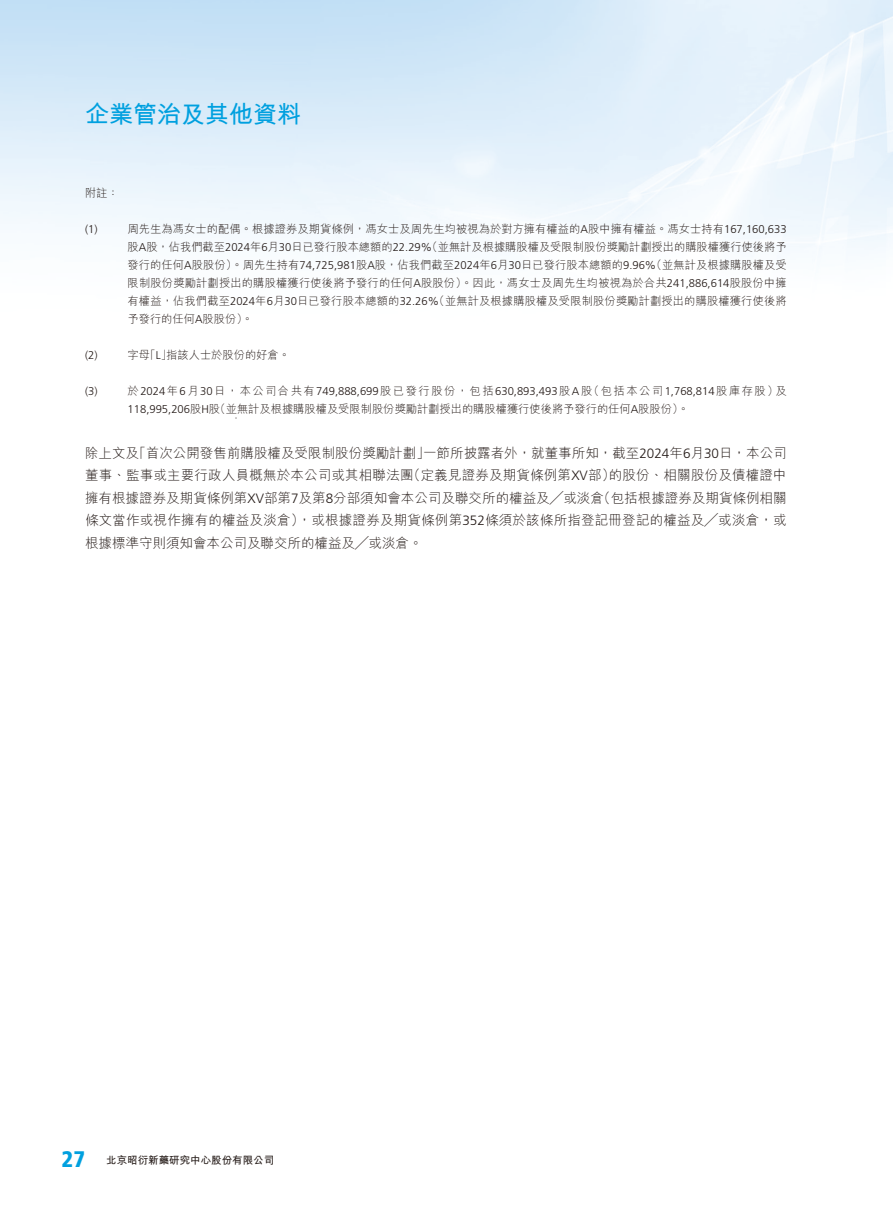
<style>
.page{position:relative;width:893px;height:1212px;background:#fff}
.page>*{position:absolute;margin:0;border:0;box-sizing:border-box;transform-origin:0 0}
.t1{font:24px "M Hei HK Bold E Ten B5 H";color:#00a0df}
.t2{font:13.5px/22.5px "M Hei HK Light E Ten B5 H";color:#231916;text-align:justify}
.t3{font:11.25px/18px "M Hei HK Light E Ten B5 H";color:#231916;text-align:justify}
.t4{font:300 11.25px "Frutiger LT Std";color:#231916}
.t5{font:10.5px "M Hei HK Bold E Ten B5 H";color:#231916}
.s1{font-family:"Frutiger LT Std";font-weight:300}
.s2{font-family:"M Hei HK Light E Ten B5 H";font-weight:400}
.s3{font-family:"Frutiger LT Std";font-weight:900;font-stretch:condensed;font-size:22.5px;color:#00a0df}
</style>
<div class="page">
<h1 class="t1" style="left:85px;top:105px;width:217px">企業管治及其他資料</h1>
<p class="t3" style="left:85px;top:185px;width:35px">附註：</p>
<p class="t4" style="left:85px;top:224px;width:14px">(1)</p>
<p class="t3" style="left:128px;top:221px;width:661px">周先生為馮女士的配偶。根據證券及期貨條例，馮女士及周先生均被視為於對方擁有權益的<span class="s1">A</span>股中擁有權益。馮女士持有<span class="s1">167,160,633</span>股<span class="s1">A</span>股，佔我們截至<span class="s1">2024</span>年<span class="s1">6</span>月<span class="s1">30</span>日已發行股本總額的<span class="s1">22.29%</span>（並無計及根據購股權及受限制股份獎勵計劃授出的購股權獲行使後將予發行的任何<span class="s1">A</span>股股份）。周先生持有<span class="s1">74,725,981</span>股<span class="s1">A</span>股，佔我們截至<span class="s1">2024</span>年<span class="s1">6</span>月<span class="s1">30</span>日已發行股本總額的<span class="s1">9.96%</span>（並無計及根據購股權及受限制股份獎勵計劃授出的購股權獲行使後將予發行的任何<span class="s1">A</span>股股份）。因此，馮女士及周先生均被視為於合共<span class="s1">241,886,614</span>股股份中擁有權益，佔我們截至<span class="s1">2024</span>年<span class="s1">6</span>月<span class="s1">30</span>日已發行股本總額的<span class="s1">32.26%</span>（並無計及根據購股權及受限制股份獎勵計劃授出的購股權獲行使後將予發行的任何<span class="s1">A</span>股股份）。</p>
<p class="t4" style="left:85px;top:350px;width:14px">(2)</p>
<p class="t3" style="left:128px;top:347px;width:164px">字母「<span class="s1">L</span>」指該人士於股份的好倉。</p>
<p class="t4" style="left:85px;top:386px;width:14px">(3)</p>
<p class="t4" style="left:128px;top:386px;width:661px"><span class="s2">於</span>2024<span class="s2">年</span>6<span class="s2">月</span>30<span class="s2">日，本公司合共有</span>749,888,699<span class="s2">股已發行股份，包括</span>630,893,493<span class="s2">股</span>A<span class="s2">股（包括本公司</span>1,768,814<span class="s2">股庫存股）及</span></p>
<p class="t3" style="left:128px;top:401px;width:563px"><span class="s1">118,995,206</span>股<span class="s1">H</span>股（並無計及根據購股權及受限制股份獎勵計劃授出的購股權獲行使後將予發行的任何<span class="s1">A</span>股股份）。</p>
<p class="t2" style="left:85px;top:443px;width:703px">除上文及「首次公開發售前購股權及受限制股份獎勵計劃」一節所披露者外，就董事所知，截至<span class="s1">2024</span>年<span class="s1">6</span>月<span class="s1">30</span>日，本公司董事、監事或主要行政人員概無於本公司或其相聯法團（定義見證券及期貨條例第<span class="s1">XV</span>部）的股份、相關股份及債權證中擁有根據證券及期貨條例第<span class="s1">XV</span>部第<span class="s1">7</span>及第<span class="s1">8</span>分部須知會本公司及聯交所的權益及╱或淡倉（包括根據證券及期貨條例相關條文當作或視作擁有的權益及淡倉），或根據證券及期貨條例第<span class="s1">352</span>條須於該條所指登記冊登記的權益及╱或淡倉，或根據標準守則須知會本公司及聯交所的權益及╱或淡倉。</p>
<p class="t5" style="left:62px;top:1156px;width:214px"><span class="s3">27</span> 北京昭衍新藥研究中心股份有限公司</p>
</div>
